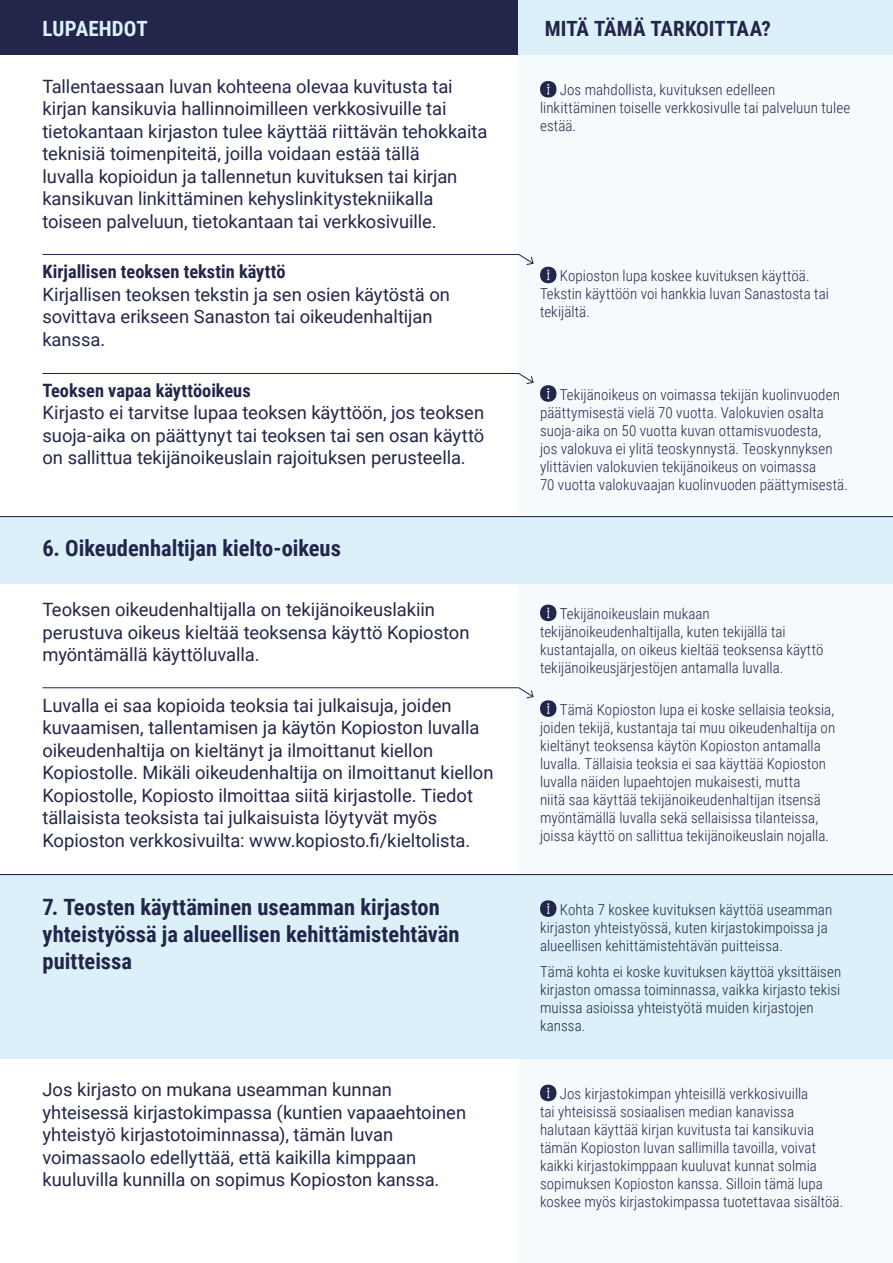
<style>
.page{position:relative;width:893px;height:1263px;background:#fff}
.page>*{position:absolute;margin:0;border:0;box-sizing:border-box;transform-origin:0 0}
.t1{font:700 22.5px/27px "Roboto Condensed";color:#23264a}
.t2{font:700 21px "Roboto Condensed";color:#23264a}
.t3{font:700 21px "Roboto Condensed";color:#dcf0fa}
.t4{font:18.3px/22.5px "Roboto";letter-spacing:-.005em;color:#23264a}
.t5{font:700 18.3px "Roboto Condensed";color:#23264a}
.t6{font:300 15px/18px "Roboto Condensed";letter-spacing:.005em;color:#23264a}
</style>
<div class="page">
<div style="left:519px;top:0;width:374px;height:1263px;background:#f5fafd"></div>
<div style="left:0;top:0;width:519px;height:54px;background:#23264a"></div>
<div style="left:519px;top:0;width:374px;height:54px;background:#dcf0fa"></div>
<div style="left:0;top:875px;width:893px;height:183px;background:#dcf0fa"></div>
<div style="left:0;top:517px;width:893px;height:67px;background:#dcf0fa"></div>
<hr style="left:0;top:516px;width:893px;height:1px;background:#23264a">
<svg style="left:540px;top:605px;width:16px;height:16px"></svg>
<svg style="left:540px;top:700px;width:16px;height:17px"></svg>
<hr style="left:0;top:874px;width:893px;height:1px;background:#23264a">
<svg style="left:540px;top:900px;width:16px;height:17px"></svg>
<svg style="left:540px;top:1085px;width:16px;height:16px"></svg>
<svg style="left:540px;top:385px;width:16px;height:17px"></svg>
<svg style="left:42px;top:373px;width:491px;height:11px"></svg>
<svg style="left:42px;top:687px;width:491px;height:11px"></svg>
<svg style="left:540px;top:81px;width:16px;height:17px"></svg>
<svg style="left:540px;top:267px;width:16px;height:16px"></svg>
<svg style="left:42px;top:254px;width:491px;height:11px"></svg>
<h2 class="t3" style="left:43px;top:14px;width:107px">LUPAEHDOT</h2>
<h2 class="t2" style="left:545px;top:14px;width:228px">MITÄ TÄMÄ TARKOITTAA?</h2>
<p class="t4" style="left:43px;top:74px;width:446px">Tallentaessaan luvan kohteena olevaa kuvitusta tai kirjan kansikuvia hallinnoimilleen verkkosivuille tai tietokantaan kirjaston tulee käyttää riittävän tehokkaita teknisiä toimenpiteitä, joilla voidaan estää tällä<br>luvalla kopioidun ja tallennetun kuvituksen tai kirjan kansikuvan linkittäminen kehyslinkitystekniikalla toiseen palveluun, tietokantaan tai verkkosivuille.</p>
<p class="t6" style="left:540px;top:80px;width:312px;text-indent:20px">Jos mahdollista, kuvituksen edelleen linkittäminen toiselle verkkosivulle tai palveluun tulee estää.</p>
<p class="t5" style="left:43px;top:259px;width:245px">Kirjallisen teoksen tekstin käyttö</p>
<p class="t4" style="left:43px;top:282px;width:409px">Kirjallisen teoksen tekstin ja sen osien käytöstä on sovittava erikseen Sanaston tai oikeudenhaltijan kanssa.</p>
<p class="t6" style="left:540px;top:266px;width:290px;text-indent:20px">Kopioston lupa koskee kuvituksen käyttöä.<br>Tekstin käyttöön voi hankkia luvan Sanastosta tai tekijältä.</p>
<p class="t5" style="left:43px;top:377px;width:210px">Teoksen vapaa käyttöoikeus</p>
<p class="t4" style="left:43px;top:401px;width:443px;text-align:justify">Kirjasto ei tarvitse lupaa teoksen käyttöön, jos teoksen suoja-aika on päättynyt tai teoksen tai sen osan käyttö on sallittua tekijänoikeuslain rajoituksen perusteella.</p>
<h1 class="t1" style="left:43px;top:534px;width:300px">6. Oikeudenhaltijan kielto-oikeus</h1>
<p class="t6" style="left:540px;top:385px;width:309px;text-indent:20px">Tekijänoikeus on voimassa tekijän kuolinvuoden päättymisestä vielä 70 vuotta. Valokuvien osalta suoja-aika on 50 vuotta kuvan ottamisvuodesta,<br>jos valokuva ei ylitä teoskynnystä. Teoskynnyksen ylittävien valokuvien tekijänoikeus on voimassa<br>70 vuotta valokuvaajan kuolinvuoden päättymisestä.</p>
<p class="t4" style="left:43px;top:598px;width:429px">Teoksen oikeudenhaltijalla on tekijänoikeuslakiin perustuva oikeus kieltää teoksensa käyttö Kopioston myöntämällä käyttöluvalla.</p>
<p class="t6" style="left:540px;top:604px;width:285px;text-indent:20px">Tekijänoikeuslain mukaan tekijänoikeudenhaltijalla, kuten tekijällä tai kustantajalla, on oikeus kieltää teoksensa käyttö tekijänoikeusjärjestöjen antamalla luvalla.</p>
<p class="t4" style="left:43px;top:693px;width:452px">Luvalla ei saa kopioida teoksia tai julkaisuja, joiden kuvaamisen, tallentamisen ja käytön Kopioston luvalla oikeudenhaltija on kieltänyt ja ilmoittanut kiellon Kopiostolle. Mikäli oikeudenhaltija on ilmoittanut kiellon Kopiostolle, Kopiosto ilmoittaa siitä kirjastolle. Tiedot tällaisista teoksista tai julkaisuista löytyvät myös Kopioston verkkosivuilta: www.kopiosto.fi/kieltolista.</p>
<p class="t6" style="left:540px;top:700px;width:297px;text-indent:20px">Tämä Kopioston lupa ei koske sellaisia teoksia, joiden tekijä, kustantaja tai muu oikeudenhaltija on kieltänyt teoksensa käytön Kopioston antamalla luvalla. Tällaisia teoksia ei saa käyttää Kopioston luvalla näiden lupaehtojen mukaisesti, mutta<br>niitä saa käyttää tekijänoikeudenhaltijan itsensä myöntämällä luvalla sekä sellaisissa tilanteissa, joissa käyttö on sallittua tekijänoikeuslain nojalla.</p>
<h1 class="t1" style="left:43px;top:893px;width:418px">7. Teosten käyttäminen useamman kirjaston yhteistyössä ja alueellisen kehittämistehtävän puitteissa</h1>
<p class="t6" style="left:540px;top:900px;width:294px;text-indent:20px">Kohta 7 koskee kuvituksen käyttöä useamman kirjaston yhteistyössä, kuten kirjastokimpoissa ja alueellisen kehittämistehtävän puitteissa.</p>
<p class="t6" style="left:540px;top:962px;width:303px">Tämä kohta ei koske kuvituksen käyttöä yksittäisen kirjaston omassa toiminnassa, vaikka kirjasto tekisi muissa asioissa yhteistyötä muiden kirjastojen kanssa.</p>
<p class="t4" style="left:43px;top:1078px;width:425px">Jos kirjasto on mukana useamman kunnan yhteisessä kirjastokimpassa (kuntien vapaaehtoinen yhteistyö kirjastotoiminnassa), tämän luvan voimassaolo edellyttää, että kaikilla kimppaan kuuluvilla kunnilla on sopimus Kopioston kanssa.</p>
<p class="t6" style="left:540px;top:1084px;width:305px;text-indent:20px">Jos kirjastokimpan yhteisillä verkkosivuilla<br>tai yhteisissä sosiaalisen median kanavissa halutaan käyttää kirjan kuvitusta tai kansikuvia tämän Kopioston luvan sallimilla tavoilla, voivat kaikki kirjastokimppaan kuuluvat kunnat solmia sopimuksen Kopioston kanssa. Silloin tämä lupa koskee myös kirjastokimpassa tuotettavaa sisältöä.</p>
</div>
